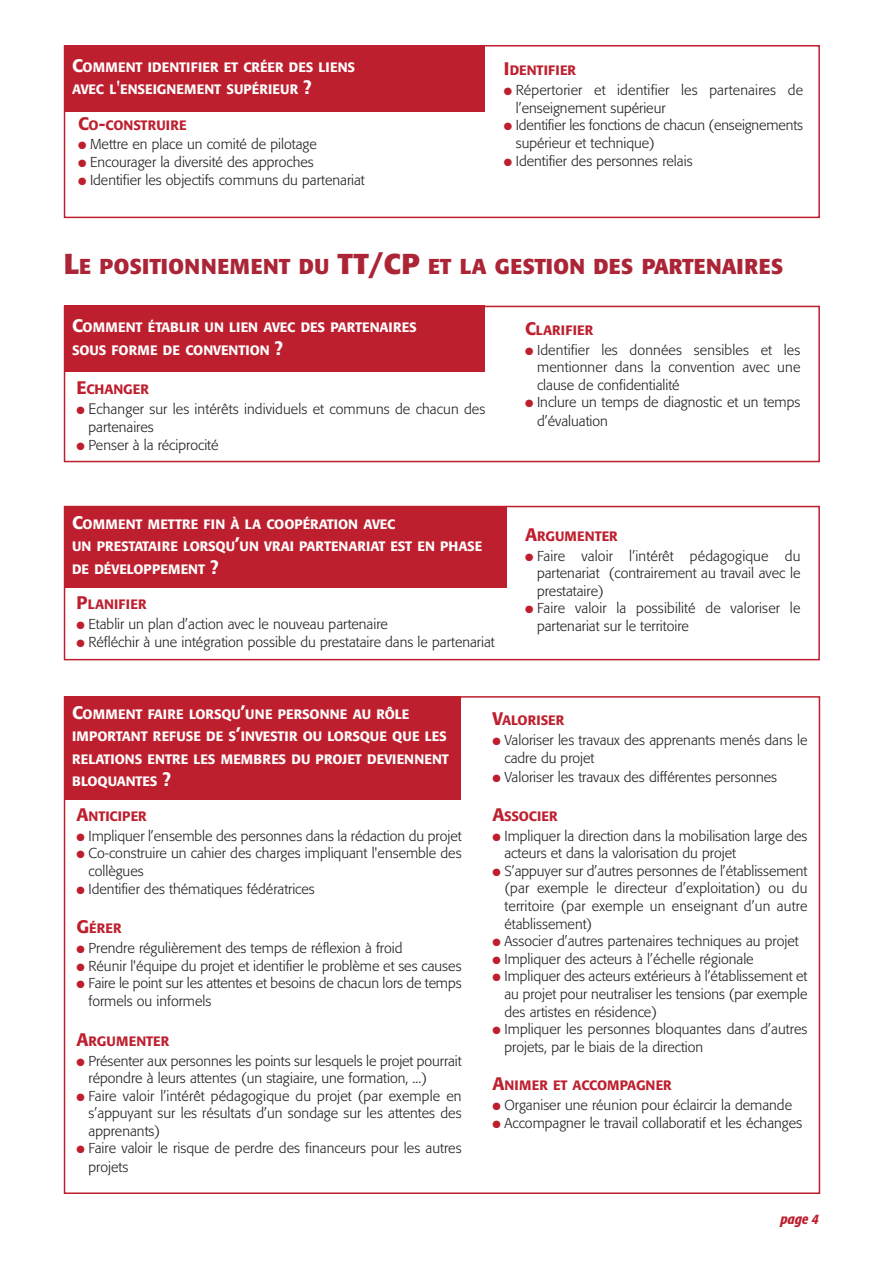
<style>
.page{position:relative;width:893px;height:1263px;background:#fff}
.page>*{position:absolute;margin:0;border:0;box-sizing:border-box;transform-origin:0 0}
.t1{font:700 21.3px "Formata";letter-spacing:.02em;color:#ab2537}
.t2{font:300 14.25px/17.5px "Formata";color:#231f20}
.t3{font:italic 500 condensed 14.25px "Formata";color:#be1f2e}
.t4{font:500 13.5px/22.6px "Formata";color:#fff}
.t5{font:500 13.5px "Formata";color:#be1f2e}
.t6{font:500 13.5px "Formata";letter-spacing:.02em;color:#be1f2e}
.s1{font-size:18px}
.s2{color:#be1f2e}
.s3{font-size:28.5px}
.s4{font-size:15px}
</style>
<div class="page">
<div style="left:64px;top:45px;width:756px;height:173px;border:2px solid #be1f2e"></div>
<div style="left:65px;top:45px;width:420px;height:66px;background:#be1f2e"></div>
<div style="left:64px;top:306px;width:756px;height:156px;border:2px solid #be1f2e"></div>
<div style="left:65px;top:306px;width:420px;height:66px;background:#be1f2e"></div>
<div style="left:64px;top:506px;width:756px;height:154px;border:2px solid #be1f2e"></div>
<div style="left:65px;top:506px;width:442px;height:81px;background:#be1f2e"></div>
<div style="left:65px;top:696px;width:396px;height:103px;background:#be1f2e"></div>
<p class="t4" style="left:72px;top:57px;width:285px"><span class="s1">C</span>OMMENT IDENTIFIER ET CRÉER DES LIENS<br>AVEC L<span class="s1">'</span>ENSEIGNEMENT SUPÉRIEUR <span class="s1">?</span></p>
<p class="t5" style="left:78px;top:119px;width:110px"><span class="s1">C</span>O<span class="s1">-</span>CONSTRUIRE</p>
<p class="t2" style="left:78px;top:137px;width:240px"><span class="s2">●</span> Mettre en place un comité de pilotage</p>
<p class="t2" style="left:78px;top:154px;width:237px"><span class="s2">●</span> Encourager la diversité des approches</p>
<p class="t2" style="left:78px;top:173px;width:288px"><span class="s2">●</span> Identifier les objectifs communs du partenariat</p>
<p class="t5" style="left:504px;top:65px;width:74px"><span class="s1">I</span>DENTIFIER</p>
<p class="t2" style="left:516px;top:82px;width:289px;text-indent:-12px"><span class="s2">●</span> Répertorier et identifier les partenaires de l’enseignement supérieur</p>
<p class="t2" style="left:516px;top:117px;width:289px;text-indent:-12px"><span class="s2">●</span> Identifier les fonctions de chacun (enseignements supérieur et technique)</p>
<p class="t2" style="left:504px;top:153px;width:190px"><span class="s2">●</span> Identifier des personnes relais</p>
<h1 class="t1" style="left:64px;top:257px;width:721px"><span class="s3">L</span>E POSITIONNEMENT DU <span class="s3">TT/CP</span> ET LA GESTION DES PARTENAIRES</h1>
<p class="t4" style="left:72px;top:317px;width:346px"><span class="s1">C</span>OMMENT ÉTABLIR UN LIEN AVEC DES PARTENAIRES<br>SOUS FORME DE CONVENTION <span class="s1">?</span></p>
<p class="t6" style="left:525px;top:324px;width:70px"><span class="s1">C</span>LARIFIER</p>
<p class="t2" style="left:537px;top:342px;width:265px;text-align:justify;text-indent:-12px"><span class="s2">●</span> Identifier les données sensibles et les mentionner dans la convention avec une clause de confidentialité</p>
<p class="t2" style="left:537px;top:394px;width:265px;line-height:18.1px;text-indent:-12px"><span class="s2">●</span> Inclure un temps de diagnostic et un temps d’évaluation</p>
<p class="t5" style="left:77px;top:383px;width:74px"><span class="s1">E</span>CHANGER</p>
<p class="t2" style="left:89px;top:401px;width:398px;line-height:18px;text-indent:-12px"><span class="s2">●</span> <span class="s4">E</span>changer sur les intérêts individuels et communs de chacun des partenaires</p>
<p class="t2" style="left:77px;top:437px;width:144px"><span class="s2">●</span> Penser à la réciprocité</p>
<p class="t4" style="left:72px;top:514px;width:412px"><span class="s1">C</span>OMMENT METTRE FIN À LA COOPÉRATION AVEC<br>UN PRESTATAIRE LORSQU<span class="s1">’</span>UN VRAI PARTENARIAT EST EN PHASE<br>DE DÉVELOPPEMENT <span class="s1">?</span></p>
<p class="t6" style="left:77px;top:599px;width:71px"><span class="s1">P</span>LANIFIER</p>
<p class="t2" style="left:77px;top:616px;width:313px"><span class="s2">●</span> Etablir un plan d’action avec le nouveau partenaire</p>
<p class="t2" style="left:77px;top:634px;width:420px"><span class="s2">●</span> Réfléchir à une intégration possible du prestataire dans le partenariat</p>
<p class="t5" style="left:525px;top:530px;width:94px"><span class="s1">A</span>RGUMENTER</p>
<p class="t2" style="left:537px;top:548px;width:265px;text-align:justify;text-indent:-12px"><span class="s2">●</span> Faire valoir l’intérêt pédagogique du partenariat (contrairement au travail avec le prestataire)</p>
<p class="t2" style="left:537px;top:601px;width:265px;text-indent:-12px"><span class="s2">●</span> Faire valoir la possibilité de valoriser le partenariat sur le territoire</p>
<p class="t4" style="left:72px;top:704px;width:378px"><span class="s1">C</span>OMMENT FAIRE LORSQU<span class="s1">’</span>UNE PERSONNE AU RÔLE IMPORTANT REFUSE DE S<span class="s1">’</span>INVESTIR OU LORSQUE QUE LES RELATIONS ENTRE LES MEMBRES DU PROJET DEVIENNENT BLOQUANTES <span class="s1">?</span></p>
<p class="t5" style="left:77px;top:810px;width:72px"><span class="s1">A</span>NTICIPER</p>
<p class="t2" style="left:77px;top:828px;width:387px"><span class="s2">●</span> Impliquer l’ensemble des personnes dans la rédaction du projet</p>
<p class="t2" style="left:89px;top:845px;width:375px;text-indent:-12px"><span class="s2">●</span> Co-construire un cahier des charges impliquant l'ensemble des collègues</p>
<p class="t2" style="left:77px;top:881px;width:240px"><span class="s2">●</span> Identifier des thématiques fédératrices</p>
<p class="t5" style="left:77px;top:923px;width:47px"><span class="s1">G</span>ÉRER</p>
<p class="t2" style="left:77px;top:940px;width:327px"><span class="s2">●</span> Prendre régulièrement des temps de réflexion à froid</p>
<p class="t2" style="left:77px;top:958px;width:387px"><span class="s2">●</span> Réunir l'équipe du projet et identifier le problème et ses causes</p>
<p class="t2" style="left:89px;top:975px;width:375px;line-height:18.1px;text-indent:-12px"><span class="s2">●</span> Faire le point sur les attentes et besoins de chacun lors de temps formels ou informels</p>
<p class="t5" style="left:77px;top:1035px;width:94px"><span class="s1">A</span>RGUMENTER</p>
<p class="t2" style="left:89px;top:1053px;width:375px;text-indent:-12px"><span class="s2">●</span> Présenter aux personnes les points sur lesquels le projet pourrait répondre à leurs attentes (un stagiaire, une formation, ...)</p>
<p class="t2" style="left:89px;top:1088px;width:375px;text-align:justify;text-indent:-12px"><span class="s2">●</span> Faire valoir l’intérêt pédagogique du projet (par exemple en s’appuyant sur les résultats d’un sondage sur les attentes des apprenants)</p>
<p class="t2" style="left:89px;top:1140px;width:375px;line-height:18.1px;text-indent:-12px"><span class="s2">●</span> Faire valoir le risque de perdre des financeurs pour les autres projets</p>
<p class="t5" style="left:492px;top:715px;width:73px"><span class="s1">V</span>ALORISER</p>
<p class="t2" style="left:504px;top:732px;width:304px;line-height:18.1px;text-indent:-12px"><span class="s2">●</span> Valoriser les travaux des apprenants menés dans le cadre du projet</p>
<p class="t2" style="left:492px;top:769px;width:286px"><span class="s2">●</span> Valoriser les travaux des différentes personnes</p>
<p class="t5" style="left:492px;top:810px;width:67px"><span class="s1">A</span>SSOCIER</p>
<p class="t2" style="left:504px;top:828px;width:304px;text-indent:-12px"><span class="s2">●</span> Impliquer la direction dans la mobilisation large des acteurs et dans la valorisation du projet</p>
<p class="t2" style="left:504px;top:863px;width:304px;text-align:justify;text-indent:-12px"><span class="s2">●</span> S’appuyer sur d’autres personnes de l’établissement (par exemple le directeur d’exploitation) ou du territoire (par exemple un enseignant d’un autre établissement)</p>
<p class="t2" style="left:492px;top:933px;width:308px"><span class="s2">●</span> Associer d’autres partenaires techniques au projet</p>
<p class="t2" style="left:492px;top:951px;width:263px"><span class="s2">●</span> Impliquer des acteurs à l’échelle régionale</p>
<p class="t2" style="left:504px;top:969px;width:304px;text-align:justify;text-indent:-12px"><span class="s2">●</span> Impliquer des acteurs extérieurs à l’établissement et au projet pour neutraliser les tensions (par exemple des artistes en résidence)</p>
<p class="t2" style="left:504px;top:1021px;width:304px;text-indent:-12px"><span class="s2">●</span> Impliquer les personnes bloquantes dans d’autres projets, par le biais de la direction</p>
<p class="t5" style="left:492px;top:1079px;width:181px"><span class="s1">A</span>NIMER ET ACCOMPAGNER</p>
<p class="t2" style="left:492px;top:1097px;width:301px"><span class="s2">●</span> Organiser une réunion pour éclaircir la demande</p>
<p class="t2" style="left:492px;top:1115px;width:311px"><span class="s2">●</span> Accompagner le travail collaboratif et les échange<span class="s4">s</span></p>
<p class="t3" style="left:780px;top:1213px;width:40px">page 4</p>
</div>
